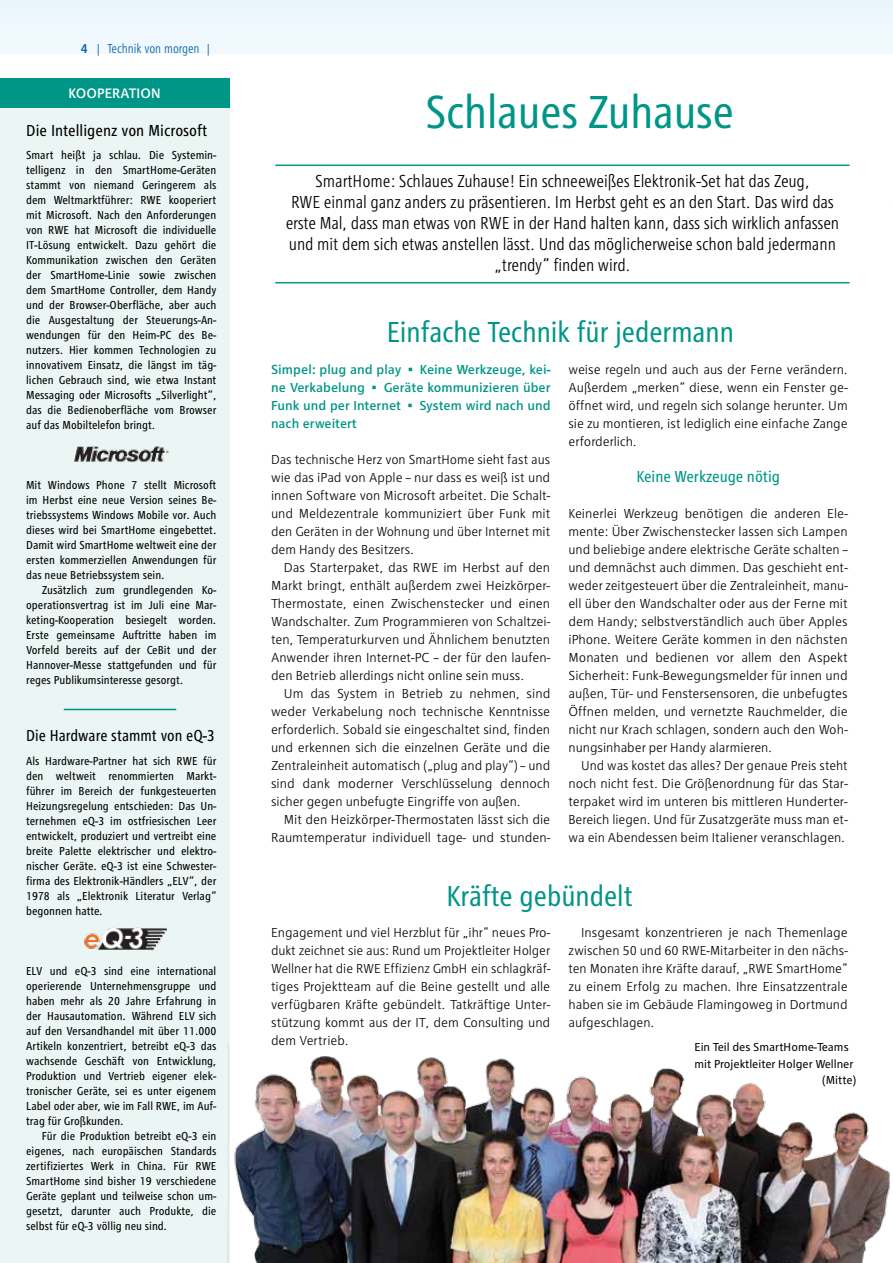
<style>
.page{position:relative;width:893px;height:1263px;background:#fff}
.page>*{position:absolute;margin:0;border:0;box-sizing:border-box;transform-origin:0 0}
.t1{font:condensed 48px "RWE Headline";color:#009687}
.t2{font:condensed 30px "RWE Headline";color:#009687}
.t3{font:300 condensed 18px/21px "RWE Text";letter-spacing:-.01em;color:#000;text-align:center}
.t4{font:condensed 16.5px "RWE Text";color:#000}
.t5{font:condensed 16.5px "RWE Text";color:#000;scale:.95 1}
.t6{font:condensed 16.5px "RWE Text";color:#009687}
.t7{font:500 14.25px "RWE Text";color:#fff}
.t8{font:300 13.5px/18px "RWE Text";letter-spacing:-.005em;color:#000;text-align:justify}
.t9{font:500 13.5px/18px "RWE Text";color:#009687;text-align:justify}
.t10{font:300 condensed 13.5px "RWE Text";letter-spacing:-.005em;color:#005ea8;scale:.93 1}
.t11{font:condensed 12px/15px "RWE Text";color:#000;text-align:justify}
.t12{font:12px "RWE Text";letter-spacing:-.005em;color:#000}
.s1{font-weight:500}
</style>
<div class="page">
<div style="left:0;top:0;width:893px;height:53px;background:#eef8fd"></div>
<div style="left:0;top:79px;width:229px;height:1184px;background:#ebf5f3"></div>
<div style="left:0;top:78px;width:229px;height:30px;background:#009687"></div>
<img style="left:84px;top:927px;width:82px;height:24px">
<hr style="left:64px;top:709px;width:112px;height:1px;background:#009687">
<img style="left:228px;top:1043px;width:662px;height:220px">
<img style="left:74px;top:446px;width:94px;height:17px">
<hr style="left:275px;top:165px;width:575px;height:1px;background:#009687">
<hr style="left:275px;top:282px;width:575px;height:1px;background:#009687">
<p class="t10" style="left:81px;top:41px;width:142px"><span class="s1">4</span> | Technik von morgen |</p>
<p class="t7" style="left:69px;top:85px;width:18px">Koopera</p>
<p class="t7" style="left:129px;top:85px;width:22px">tion</p>
<p class="t4" style="left:26px;top:121px;width:183px">Die Intelligenz von Microsoft</p>
<p class="t11" style="left:26px;top:147px;width:192px">Smart heißt ja schlau. Die Systemin&shy;telligenz in den SmartHome-Geräten stammt von niemand Geringerem als dem Weltmarktführer: RWE kooperiert mit Microsoft. Nach den Anforderungen von RWE hat Microsoft die individuelle IT-Lösung entwickelt. Dazu gehört die Kommunikation zwischen den Geräten der SmartHome-Linie sowie zwischen dem SmartHome Controller, dem Handy und der Browser-Oberfläche, aber auch die Ausgestaltung der Steuerungs-An&shy;wendungen für den Heim-PC des Be&shy;nutzers. Hier kommen Technologien zu innovativem Einsatz, die längst im täg&shy;lichen Gebrauch sind, wie etwa Instant Messaging oder Microsofts „Silverlight“, das die Bedienoberfläche vom Browser auf das Mobiltelefon bringt.</p>
<p class="t11" style="left:26px;top:477px;width:192px">Mit Windows Phone 7 stellt Microsoft im Herbst eine neue Version seines Be&shy;triebssystems Windows Mobile vor. Auch dieses wird bei SmartHome eingebettet.<br>Damit wird SmartHome weltweit eine der ersten kommerziellen Anwendungen für das neue Betriebssystem sein.</p>
<p class="t11" style="left:26px;top:582px;width:192px;text-indent:16px">Zusätzlich zum grundlegenden Ko&shy;operationsvertrag ist im Juli eine Mar&shy;keting-Kooperation besiegelt worden.<br>Erste gemeinsame Auftritte haben im Vorfeld bereits auf der CeBit und der Hannover-Messe stattgefunden und für reges Publikumsinteresse gesorgt.</p>
<p class="t5" style="left:26px;top:726px;width:200px">Die Hardware stammt von eQ-3</p>
<p class="t11" style="left:26px;top:753px;width:192px">Als Hardware-Partner hat sich RWE für den weltweit renommierten Markt&shy;führer im Bereich der funkgesteuerten Heizungsregelung entschieden: Das Un&shy;ternehmen eQ-3 im ostfriesischen Leer entwickelt, produziert und vertreibt eine breite Palette elektrischer und elektro&shy;nischer Geräte. eQ-3 ist eine Schwester&shy;firma des Elektronik-Händlers „ELV“, der 1978 als „Elektronik Literatur Verlag“ begonnen hatte.</p>
<p class="t11" style="left:26px;top:963px;width:192px">ELV und eQ-3 sind eine international operierende Unternehmensgruppe und haben mehr als 20 Jahre Erfahrung in der Hausautomation. Während ELV sich auf den Versandhandel mit über 11.000<br>Artikeln konzentriert, betreibt eQ-3 das wachsende Geschäft von Entwicklung, Produktion und Vertrieb eigener elek&shy;tronischer Geräte, sei es unter eigenem Label oder aber, wie im Fall RWE, im Auf&shy;trag für Großkunden.</p>
<p class="t11" style="left:26px;top:1128px;width:192px;text-indent:16px">Für die Produktion betreibt eQ-3 ein eigenes, nach europäischen Standards zertifiziertes Werk in China. Für RWE SmartHome sind bisher 19 verschiedene Geräte geplant und teilweise schon um&shy;gesetzt, darunter auch Produkte, die selbst für eQ-3 völlig neu sind.</p>
<h1 class="t1" style="left:425px;top:85px;width:310px">Schlaues Zuhause</h1>
<p class="t3" style="left:286px;top:171px;width:555px">SmartHome: Schlaues Zuhause! Ein schneeweißes Elektronik-Set hat das Zeug,<br>RWE einmal ganz anders zu präsentieren. Im Herbst geht es an den Start. Das wird das erste Mal, dass man etwas von RWE in der Hand halten kann, dass sich wirklich anfassen und mit dem sich etwas anstellen lässt. Und das möglicherweise schon bald jedermann „trendy“ finden wird.</p>
<h2 class="t2" style="left:387px;top:315px;width:349px">Einfache Technik für jedermann</h2>
<p class="t9" style="left:271px;top:361px;width:281px">Simpel: plug and play • Keine Werkzeuge, kei&shy;ne Verkabelung • Geräte kommunizieren über Funk und per Internet • System wird nach und nach erweitert</p>
<p class="t8" style="left:271px;top:451px;width:281px">Das technische Herz von SmartHome sieht fast aus wie das iPad von Apple – nur dass es weiß ist und innen Software von Microsoft arbeitet. Die Schalt&shy;und Meldezentrale kommuniziert über Funk mit den Geräten in der Wohnung und über Internet mit dem Handy des Besitzers.</p>
<p class="t8" style="left:271px;top:559px;width:281px;text-indent:13px">Das Starterpaket, das RWE im Herbst auf den Markt bringt, enthält außerdem zwei Heizkörper-Thermostate, einen Zwischenstecker und einen Wandschalter. Zum Programmieren von Schaltzei&shy;ten, Temperaturkurven und Ähnlichem benutzten Anwender ihren Internet-PC – der für den laufen&shy;den Betrieb allerdings nicht online sein muss.</p>
<p class="t8" style="left:271px;top:685px;width:281px;text-indent:13px">Um das System in Betrieb zu nehmen, sind weder Verkabelung noch technische Kenntnisse erforderlich. Sobald sie eingeschaltet sind, finden und erkennen sich die einzelnen Geräte und die Zentraleinheit automatisch („plug and play“) – und sind dank moderner Verschlüsselung dennoch sicher gegen unbefugte Eingriffe von außen.</p>
<p class="t8" style="left:271px;top:811px;width:281px;text-align:right">Mit den Heizkörper-Thermostaten lässt sich die<br>Raumtemperatur individuell tage- und stunden-</p>
<p class="t8" style="left:568px;top:361px;width:281px">weise regeln und auch aus der Ferne verändern.<br>Außerdem „merken“ diese, wenn ein Fenster ge&shy;öffnet wird, und regeln sich solange herunter. Um sie zu montieren, ist lediglich eine einfache Zange erforderlich.</p>
<p class="t6" style="left:636px;top:468px;width:145px">Keine Werkzeuge nötig</p>
<p class="t8" style="left:568px;top:505px;width:281px">Keinerlei Werkzeug benötigen die anderen Ele&shy;mente: Über Zwischenstecker lassen sich Lampen und beliebige andere elektrische Geräte schalten – und demnächst auch dimmen. Das geschieht ent&shy;weder zeitgesteuert über die Zentraleinheit, manu&shy;ell über den Wandschalter oder aus der Ferne mit dem Handy; selbstverständlich auch über Apples iPhone. Weitere Geräte kommen in den nächsten Monaten und bedienen vor allem den Aspekt Sicherheit: Funk-Bewegungsmelder für innen und außen, Tür- und Fenstersensoren, die unbefugtes Öffnen melden, und vernetzte Rauchmelder, die nicht nur Krach schlagen, sondern auch den Woh&shy;nungsinhaber per Handy alarmieren.</p>
<p class="t8" style="left:568px;top:757px;width:281px;text-indent:13px">Und was kostet das alles? Der genaue Preis steht noch nicht fest. Die Größenordnung für das Star&shy;terpaket wird im unteren bis mittleren Hunderter-Bereich liegen. Und für Zusatzgeräte muss man et&shy;wa ein Abendessen beim Italiener veranschlagen.</p>
<h2 class="t2" style="left:446px;top:880px;width:188px">Kräfte gebündelt</h2>
<p class="t8" style="left:271px;top:923px;width:281px">Engagement und viel Herzblut für „ihr“ neues Pro&shy;dukt zeichnet sie aus: Rund um Projektleiter Holger Wellner hat die RWE Effizienz GmbH ein schlagkräf&shy;tiges Projektteam auf die Beine gestellt und alle verfügbaren Kräfte gebündelt. Tatkräftige Unter&shy;stützung kommt aus der IT, dem Consulting und dem Vertrieb.</p>
<p class="t8" style="left:568px;top:923px;width:281px;text-indent:13px">Insgesamt konzentrieren je nach Themenlage zwischen 50 und 60 RWE-Mitarbeiter in den nächs&shy;ten Monaten ihre Kräfte darauf, „RWE SmartHome“ zu einem Erfolg zu machen. Ihre Einsatzzentrale haben sie im Gebäude Flamingoweg in Dortmund aufgeschlagen.</p>
<p class="t12" style="left:694px;top:1040px;width:156px">Ein Teil des SmartH ome-Teams</p>
<p class="t12" style="left:694px;top:1057px;width:160px">mit Projektleiter Holger Wellner</p>
<p class="t12" style="left:822px;top:1073px;width:36px">(Mitte)</p>
</div>
